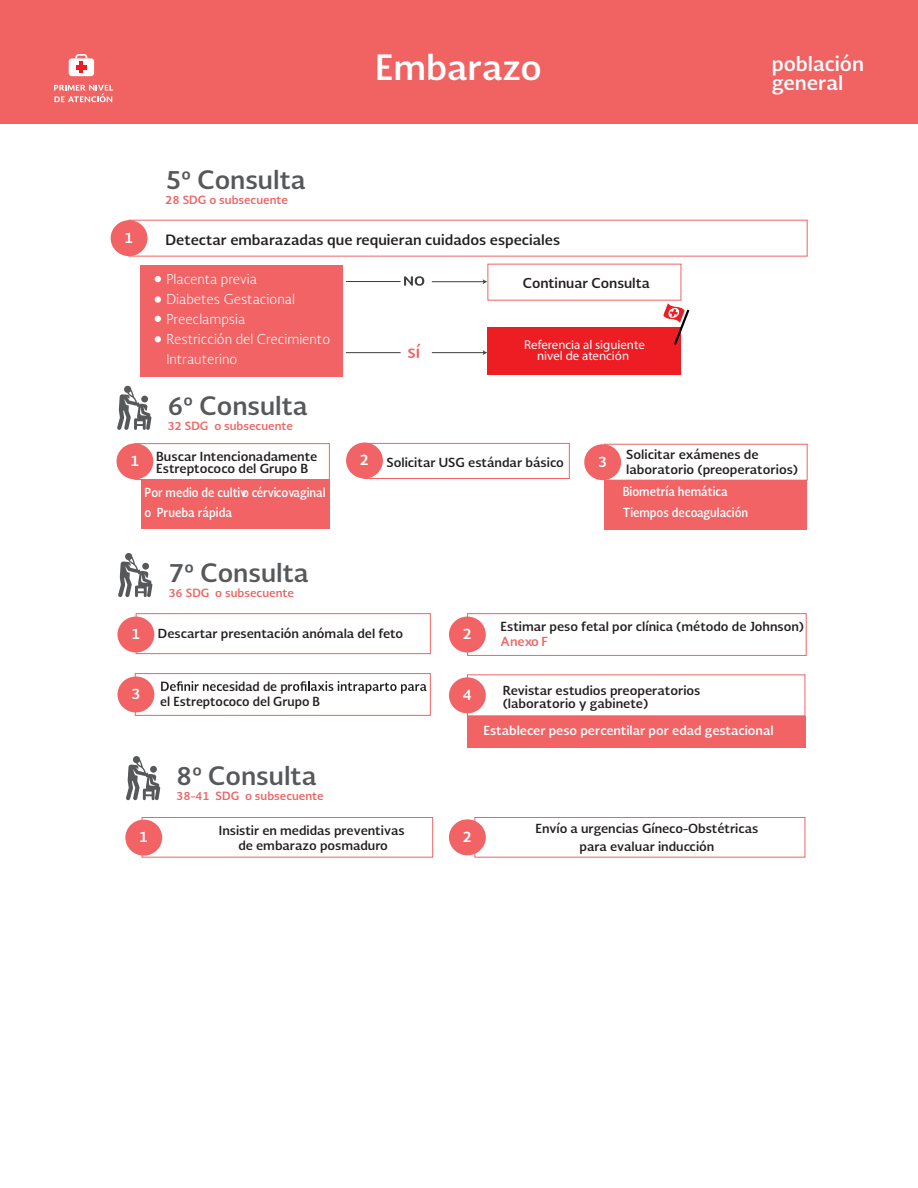
<style>
.page{position:relative;width:918px;height:1188px;background:#fff}
.page>*{position:absolute;margin:0;border:0;box-sizing:border-box;transform-origin:0 0}
.t1{font:700 34.05px "Soberana Sans";color:#fff}
.t2{font:700 24.9px "Soberana Sans";color:#57585a}
.t3{font:700 19.5px/19.5px "Soberana Sans";color:#fff}
.t4{font:700 14.25px "Soberana Sans";color:#fff}
.t5{font:700 13.95px "Soberana Sans";color:#231f20}
.t6{font:300 13.35px/20.1px "Soberana Sans";color:#fff}
.t7{font:700 13.35px "Soberana Sans";color:#231f20}
.t8{font:12.9px/11.1px "Myriad Pro";color:#fff;text-align:center}
.t9{font:700 12.3px/15px "Soberana Sans";color:#231f20}
.t10{font:700 12.3px/20px "Soberana Sans";color:#fff;scale:.89 1}
.t11{font:700 12.3px "Soberana Sans";color:#fff}
.t12{font:700 12.3px "Soberana Sans";color:#f16364}
.t13{font:700 11.1px "Soberana Sans";color:#f16364}
.s1{font-size:14.25px;color:#fff}
</style>
<div class="page">
<div style="left:0;top:0;width:918px;height:123px;background:#f16363"></div>
<svg style="left:54px;top:85px;width:59px;height:17px"></svg>
<svg style="left:69px;top:54px;width:25px;height:22px"></svg>
<hr style="left:79px;top:62px;width:4px;height:11px;background:#ee1d23">
<hr style="left:76px;top:65px;width:10px;height:4px;background:#ee1d23">
<div style="left:140px;top:265px;width:202px;height:111px;background:#f16364"></div>
<div style="left:129px;top:220px;width:678px;height:36px;border:1px solid #f16364"></div>
<div style="left:111px;top:220px;width:37px;height:36px;background:#f16364;border-radius:50%"></div>
<div style="left:488px;top:264px;width:193px;height:36px;border:1px solid #f16364"></div>
<svg style="left:408px;top:343px;width:12px;height:15px"></svg>
<svg style="left:404px;top:276px;width:20px;height:10px"></svg>
<div style="left:488px;top:328px;width:193px;height:47px;background:#ee1d23"></div>
<hr style="left:432px;top:352px;width:52px;height:1px;background:#3e3e3f">
<svg style="left:483px;top:350px;width:4px;height:5px"></svg>
<hr style="left:432px;top:281px;width:52px;height:1px;background:#3e3e3f">
<svg style="left:483px;top:279px;width:4px;height:5px"></svg>
<svg style="left:155px;top:276px;width:6px;height:6px"></svg>
<div style="left:155px;top:296px;width:6px;height:7px;background:#fff;border-radius:50%"></div>
<svg style="left:155px;top:316px;width:6px;height:6px"></svg>
<svg style="left:155px;top:336px;width:6px;height:6px"></svg>
<svg style="left:117px;top:386px;width:35px;height:44px"></svg>
<div style="left:135px;top:443px;width:195px;height:37px;border:1px solid #f16364"></div>
<div style="left:117px;top:443px;width:36px;height:36px;background:#f16364;border-radius:50%"></div>
<div style="left:364px;top:443px;width:206px;height:36px;border:1px solid #f16364"></div>
<div style="left:346px;top:443px;width:37px;height:36px;background:#f16364;border-radius:50%"></div>
<div style="left:604px;top:444px;width:203px;height:36px;border:1px solid #f16364"></div>
<div style="left:584px;top:444px;width:37px;height:36px;background:#f16364;border-radius:50%"></div>
<div style="left:141px;top:480px;width:188px;height:49px;background:#f16364"></div>
<div style="left:605px;top:480px;width:202px;height:50px;background:#f16364"></div>
<svg style="left:126px;top:756px;width:34px;height:44px"></svg>
<div style="left:142px;top:817px;width:291px;height:40px;border:1px solid #f16364"></div>
<div style="left:125px;top:820px;width:37px;height:36px;background:#f16364;border-radius:50%"></div>
<div style="left:449px;top:819px;width:37px;height:36px;background:#f16364;border-radius:50%"></div>
<div style="left:475px;top:817px;width:330px;height:40px;border:1px solid #f16364"></div>
<hr style="left:346px;top:281px;width:55px;height:1px;background:#3e3e3f">
<hr style="left:346px;top:352px;width:55px;height:1px;background:#3e3e3f">
<svg style="left:663px;top:303px;width:26px;height:42px"></svg>
<svg style="left:118px;top:553px;width:35px;height:44px"></svg>
<div style="left:117px;top:617px;width:37px;height:36px;background:#f16364;border-radius:50%"></div>
<div style="left:467px;top:716px;width:339px;height:32px;background:#f16364"></div>
<svg style="left:135px;top:613px;width:672px;height:103px"></svg>
<div style="left:449px;top:617px;width:37px;height:36px;background:#f16364;border-radius:50%"></div>
<div style="left:117px;top:677px;width:37px;height:35px;background:#f16364;border-radius:50%"></div>
<svg style="left:161px;top:681px;width:61px;height:10px"></svg>
<svg style="left:293px;top:681px;width:134px;height:13px"></svg>
<div style="left:449px;top:677px;width:37px;height:36px;background:#f16364;border-radius:50%"></div>
<h2 class="t2" style="left:165px;top:163px;width:142px">5º Consulta</h2>
<p class="t13" style="left:165px;top:192px;width:124px">28 SDG o subsecuente</p>
<h1 class="t1" style="left:375px;top:44px;width:168px">Embarazo</h1>
<h3 class="t3" style="left:772px;top:53px;width:94px">población general</h3>
<p class="t4" style="left:124px;top:228px;width:11px">1</p>
<p class="t5" style="left:165px;top:230px;width:396px">Detectar embarazadas que requieran cuidados especiales</p>
<p class="t7" style="left:523px;top:274px;width:129px">Continuar Consulta</p>
<p class="t6" style="left:166px;top:269px;width:165px">Placenta previa<br>Diabetes Gestacional<br>Preeclampsia<br>Restricción del Crecimiento<br>Intrauterino</p>
<h2 class="t2" style="left:167px;top:389px;width:142px">6º Consulta</h2>
<p class="t13" style="left:167px;top:418px;width:127px">32 SDG o subsecuente</p>
<p class="t9" style="left:156px;top:449px;width:163px;line-height:12.8px;text-indent:-26px"><span class="s1">1</span> Buscar Intencionadamente<br>Estreptococo del Grupo B</p>
<p class="t9" style="left:360px;top:454px;width:206px"><span class="s1">2</span> Solicitar USG estándar básico</p>
<p class="t4" style="left:598px;top:452px;width:11px">3</p>
<p class="t9" style="left:626px;top:447px;width:173px">Solicitar exámenes de laboratorio (preoperatorios)</p>
<p class="t10" style="left:145px;top:482px;width:205px">Por medio de cultivo cérvicovaginal o Prueba rápida</p>
<p class="t10" style="left:623px;top:481px;width:143px">Biometría hemática<br>Tiempos de coagulación</p>
<p class="t8" style="left:524px;top:339px;width:122px">Referencia al siguiente nivel de atención</p>
<h2 class="t2" style="left:168px;top:556px;width:142px">7º Consulta</h2>
<p class="t13" style="left:168px;top:585px;width:127px">36 SDG o subsecuente</p>
<p class="t9" style="left:131px;top:626px;width:274px"><span class="s1">1</span> Descartar presentación anómala del feto</p>
<p class="t4" style="left:463px;top:624px;width:11px">2</p>
<p class="t9" style="left:501px;top:618px;width:305px">Estimar peso fetal por clínica (método de Johnson)</p>
<p class="t12" style="left:501px;top:633px;width:49px">Anexo F</p>
<p class="t4" style="left:131px;top:684px;width:11px">3</p>
<p class="t9" style="left:160px;top:678px;width:161px;text-indent:62px">esidad de pr<br>el Estreptococo del Grupo B</p>
<p class="t4" style="left:463px;top:685px;width:11px">4</p>
<h2 class="t2" style="left:176px;top:759px;width:142px">8º Consulta</h2>
<p class="t13" style="left:176px;top:788px;width:149px">38-41 SDG o subsecuente</p>
<p class="t9" style="left:219px;top:823px;width:187px;text-align:center">Insistir en medidas preventivas de embarazo posmaduro</p>
<p class="t4" style="left:139px;top:827px;width:11px">1</p>
<p class="t4" style="left:462px;top:827px;width:11px">2</p>
<p class="t9" style="left:503px;top:683px;width:199px;line-height:12.9px">Revistar estudios preoperatorios (laboratorio y gabinete)</p>
<p class="t11" style="left:483px;top:722px;width:292px">Establecer peso percentilar por edad gestacional</p>
<p class="t9" style="left:536px;top:819px;width:224px;line-height:17.9px;text-align:center">Envío a urgencias Gíneco-Obstétricas para evaluar inducción</p>
</div>
